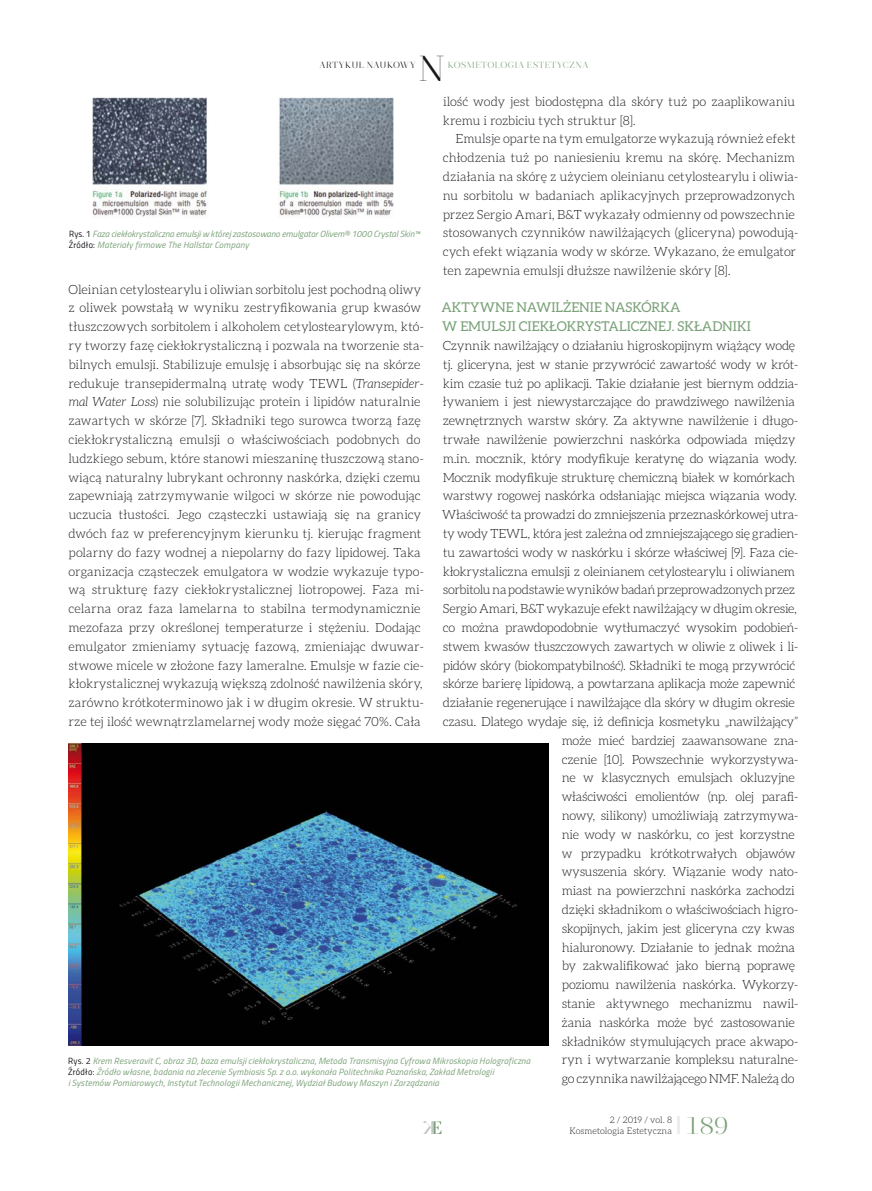
<style>
.page{position:relative;width:872px;height:1191px;background:#fff}
.page>*{position:absolute;margin:0;border:0;box-sizing:border-box;transform-origin:0 0}
.t1{font:300 36px "Prumo Display";color:#1a171c}
.t2{font:300 24px "Prumo Display";color:#79a077}
.t3{font:13.5px/18.8px "Aleo";color:#79a077}
.t4{font:300 12.75px/18.8px "Aleo";letter-spacing:-.01em;color:#1a171c}
.t5{font:italic 9px/10.8px "Titillium";letter-spacing:.02em;color:#79a077}
.t6{font:300 9px/10.5px "Aleo";letter-spacing:.01em;color:#1a171c;text-align:right}
.t7{font:300 9px "Prumo Display";letter-spacing:.06em;color:#79a077}
.t8{font:300 9px "Prumo Display";letter-spacing:.075em;color:#1a171c}
.s1{font-family:"Titillium Regular Upright";font-style:normal;color:#1a171c}
.s2{font-style:italic}
</style>
<div class="page">
<svg style="left:677px;top:1117px;width:2px;height:17px"></svg>
<svg style="left:423px;top:1121px;width:18px;height:13px"></svg>
<img style="left:92px;top:98px;width:302px;height:119px">
<img style="left:68px;top:743px;width:481px;height:302px">
<p class="t8" style="left:319px;top:60px;width:98px">ARTYKUŁ NAUKOWY</p>
<h1 class="t1" style="left:419px;top:47px;width:27px">N</h1>
<p class="t7" style="left:448px;top:60px;width:142px">KOSMETOLOGIA ESTETYCZNA</p>
<p class="t4" style="left:443px;top:92px;width:354px">ilość wody jest biodostępna dla skóry tuż po zaaplikowaniu kremu i rozbiciu tych struktur [8].</p>
<p class="t4" style="left:443px;top:129px;width:357px;text-indent:13px">Emulsje oparte na tym emulgatorze wykazują również efekt chłodzenia tuż po naniesieniu kremu na skórę. Mechanizm działania na skórę z użyciem oleinianu cetylostearylu i oliwia&shy;nu sorbitolu w badaniach aplikacyjnych przeprowadzonych przez Sergio Amari, B&amp;T wykazały odmienny od powszechnie stosowanych czynników nawilżających (gliceryna) powodują&shy;cych efekt wiązania wody w skórze. Wykazano, że emulgator ten zapewnia emulsji dłuższe nawilżenie skóry [8].</p>
<p class="t3" style="left:441px;top:298px;width:311px">AKTYWNE NAWILŻENIE NASKÓRKA<br>W EMULSJI CIEKŁOKRYSTALICZNEJ. SKŁADNIKI</p>
<p class="t4" style="left:442px;top:336px;width:358px;text-align:right">Czynnik nawilżający o działaniu higroskopijnym wiążący wodę tj. gliceryna, jest w stanie przywrócić zawartość wody w krót&shy;kim czasie tuż po aplikacji. Takie działanie jest biernym oddzia&shy;ływaniem i jest niewystarczające do prawdziwego nawilżenia zewnętrznych warstw skóry. Za aktywne nawilżenie i długo&shy;trwałe nawilżenie powierzchni naskórka odpowiada między m.in. mocznik, który modyfikuje keratynę do wiązania wody.<br>Mocznik modyfikuje strukturę chemiczną białek w komórkach warstwy rogowej naskórka odsłaniając miejsca wiązania wody.<br>Właściwość ta prowadzi do zmniejszenia przeznaskórkowej utra&shy;ty wody TEWL, która jest zależna od zmniejszającego się gradien&shy;tu zawartości wody w naskórku i skórze właściwej [9]. Faza cie&shy;kłokrystaliczna emulsji z oleinianem cetylostearylu i oliwianem sorbitolu na podstawie wyników badań przeprowadzonych przez Sergio Amari, B&amp;T wykazuje efekt nawilżający w długim okresie, co można prawdopodobnie wytłumaczyć wysokim podobień&shy;stwem kwasów tłuszczowych zawartych w oliwie z oliwek i li&shy;pidów skóry (biokompatybilność). Składniki te mogą przywrócić skórze barierę lipidową, a powtarzana aplikacja może zapewnić działanie regenerujące i nawilżające dla skóry w długim okresie czasu. Dlatego wydaje się, iż definicja kosmetyku „nawilżający” może mieć bardziej zaawansowane zna-<br>czenie [10]. Powszechnie wykorzystywa-<br>ne w klasycznych emulsjach okluzyjne<br>właściwości emolientów (np. olej parafi-<br>nowy, silikony) umożliwiają zatrzymywa-<br>nie wody w naskórku, co jest korzystne<br>w przypadku krótkotrwałych objawów<br>wysuszenia skóry. Wiązanie wody nato-<br>miast na powierzchni naskórka zachodzi<br>dzięki składnikom o właściwościach higro-<br>skopijnych, jakim jest gliceryna czy kwas<br>hialuronowy. Działanie to jednak można<br>by zakwalifikować jako bierną poprawę<br>poziomu nawilżenia naskórka. Wykorzy-<br>stanie aktywnego mechanizmu nawil-<br>żania naskórka może być zastosowanie<br>składników stymulujących prace akwapo-<br>ryn i wytwarzanie kompleksu naturalne-<br>go czynnika nawilżającego NMF. Należą do</p>
<p class="t5" style="left:69px;top:228px;width:353px"><span class="s1">Rys. 1</span> Faza ciekłokrystaliczna emulsji w której zastosowano emulgator Olivem® 1000 Crystal Skin™<br><span class="s1">Źródło:</span> Materiały firmowe The Hallstar Company</p>
<p class="t4" style="left:68px;top:280px;width:357px">Oleinian cetylostearylu i oliwian sorbitolu jest pochodną oliwy z oliwek powstałą w wyniku zestryfikowania grup kwasów tłuszczowych sorbitolem i alkoholem cetylostearylowym, któ&shy;ry tworzy fazę ciekłokrystaliczną i pozwala na tworzenie sta&shy;bilnych emulsji. Stabilizuje emulsję i absorbując się na skórze redukuje transepidermalną utratę wody TEWL (<span class="s2">Transepider&shy;mal Water Loss</span>) nie solubilizując protein i lipidów naturalnie zawartych w skórze [7]. Składniki tego surowca tworzą fazę ciekłokrystaliczną emulsji o właściwościach podobnych do ludzkiego sebum, które stanowi mieszaninę tłuszczową stano&shy;wiącą naturalny lubrykant ochronny naskórka, dzięki czemu zapewniają zatrzymywanie wilgoci w skórze nie powodując uczucia tłustości. Jego cząsteczki ustawiają się na granicy dwóch faz w preferencyjnym kierunku tj. kierując fragment polarny do fazy wodnej a niepolarny do fazy lipidowej. Taka organizacja cząsteczek emulgatora w wodzie wykazuje typo&shy;wą strukturę fazy ciekłokrystalicznej liotropowej. Faza mi&shy;celarna oraz faza lamelarna to stabilna termodynamicznie mezofaza przy określonej temperaturze i stężeniu. Dodając emulgator zmieniamy sytuację fazową, zmieniając dwuwar&shy;stwowe micele w złożone fazy lameralne. Emulsje w fazie cie&shy;kłokrystalicznej wykazują większą zdolność nawilżenia skóry, zarówno krótkoterminowo jak i w długim okresie. W struktu&shy;rze tej ilość wewnątrzlamelarnej wody może sięgać 70%. Cała</p>
<p class="t5" style="left:68px;top:1055px;width:464px"><span class="s1">Rys. 2</span> Krem Resveravit C, obraz 3D, baza emulsji ciekłokrystaliczna, Metoda Transmisyjna Cyfrowa Mikroskopia Holograficzna<br><span class="s1">Źródło:</span> Źródło własne, badania na zlecenie Symbiosis Sp. z o.o. wykonała Politechnika Poznańska, Zakład Metrologii<br>i Systemów Pomiarowych, Instytut Technologii Mechanicznej, Wydział Budowy Maszyn i Zarządzania</p>
<p class="t6" style="left:569px;top:1114px;width:104px">2 / 2019 / vol. 8<br>Kosmetologia Estetyczna</p>
<h2 class="t2" style="left:685px;top:1111px;width:46px">189</h2>
</div>
